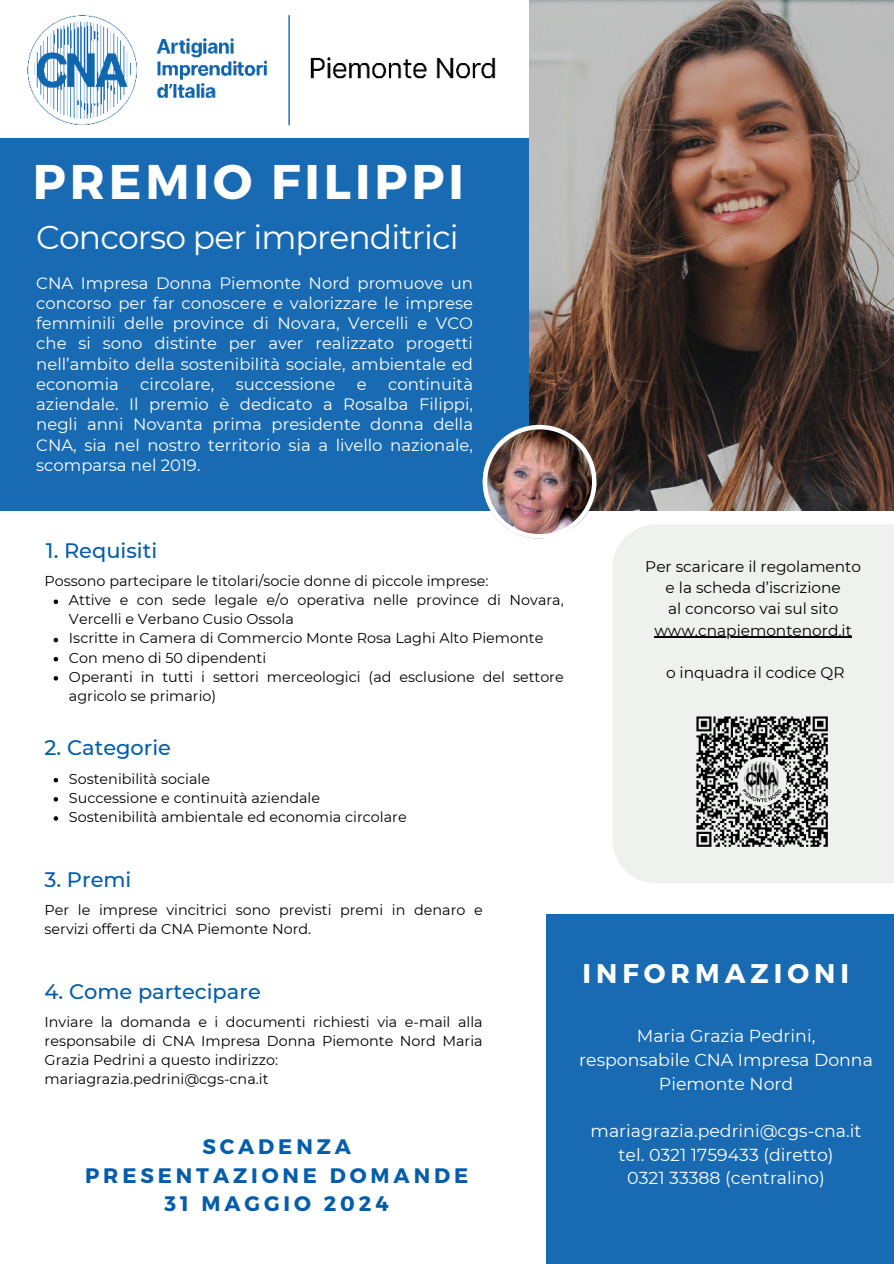
<style>
.page{position:relative;width:894px;height:1264px;background:#fff}
.page>*{position:absolute;margin:0;border:0;box-sizing:border-box;transform-origin:0 0}
.t1{font:700 48.6px "Montserrat";letter-spacing:.08em;color:#fff}
.t2{font:33px "Montserrat";letter-spacing:-.03em;color:#fff}
.t3{font:700 27px "Montserrat";letter-spacing:.185em;color:#fff}
.t4{font:700 21px/28.2px "Montserrat";letter-spacing:.185em;color:#035daa;text-align:center}
.t5{font:500 20.85px "Montserrat";color:#035daa}
.t6{font:17.4px/23.7px "Montserrat";color:#fff;text-align:center}
.t7{font:16.5px/20.2px "Montserrat";color:#fff;text-align:justify}
.t8{font:15.3px/21.3px "Montserrat";color:#000;text-align:center}
.t9{font:14.4px/19.2px "Montserrat";color:#000}
</style>
<div class="page">
<div style="left:0;top:137px;width:611px;height:373px;background:#186ab2"></div>
<img style="left:530px;top:0;width:363px;height:511px">
<img style="left:27px;top:14px;width:469px;height:112px">
<div style="left:612px;top:524px;width:281px;height:359px;background:#eff1ef"></div>
<hr style="left:654px;top:636px;width:197px;height:2px;background:#000">
<div style="left:546px;top:913px;width:347px;height:350px;background:#186ab2"></div>
<svg style="left:54px;top:599px;width:4px;height:5px"></svg>
<svg style="left:54px;top:638px;width:4px;height:4px"></svg>
<svg style="left:54px;top:657px;width:4px;height:4px"></svg>
<svg style="left:54px;top:676px;width:4px;height:4px"></svg>
<svg style="left:54px;top:778px;width:4px;height:4px"></svg>
<svg style="left:54px;top:797px;width:4px;height:4px"></svg>
<svg style="left:54px;top:816px;width:4px;height:4px"></svg>
<img style="left:696px;top:716px;width:130px;height:130px">
<img style="left:482px;top:425px;width:114px;height:113px">
<h1 class="t1" style="left:33px;top:151px;width:432px">PREMIO FILIPPI</h1>
<h2 class="t2" style="left:36px;top:215px;width:424px">Concorso per imprenditrici</h2>
<p class="t7" style="left:36px;top:272px;width:438px">CNA Impresa Donna Piemonte Nord promuove un concorso per far conoscere e valorizzare le imprese femminili delle province di Novara, Vercelli e VCO che si sono distinte per aver realizzato progetti nell’ambito della sostenibilità sociale, ambientale ed economia</p>
<p class="t7" style="left:36px;top:373px;width:438px;text-indent:352px">continuità aziendale. Il premio è dedicato a Rosalba Filippi, negli anni Novanta prima presidente donna della CNA, sia nel nostro territorio sia a livello nazionale, scomparsa nel 2019.</p>
<p class="t7" style="left:140px;top:373px;width:76px">circolare,</p>
<p class="t7" style="left:236px;top:373px;width:101px">successione</p>
<p class="t7" style="left:356px;top:373px;width:11px">e</p>
<h3 class="t5" style="left:46px;top:536px;width:113px">1. Requisiti</h3>
<p class="t9" style="left:69px;top:571px;width:496px;text-indent:-24px">Possono partecipare le titolari/socie donne di piccole imprese:<br>Attive e con sede legale e/o operativa nelle province di Novara, Vercelli e Verbano Cusio Ossola<br>Iscritte in Camera di Commercio Monte Rosa Laghi Alto Piemonte Con meno di 50 dipendenti<br>Operanti in tutti i settori merceologici (ad esclusione del settore agricolo se primario)</p>
<h3 class="t5" style="left:45px;top:733px;width:128px">2. Categorie</h3>
<p class="t9" style="left:69px;top:768px;width:339px">Sostenibilità sociale<br>Successione e continuità aziendale<br>Sostenibilità ambientale ed economia circolare</p>
<p class="t8" style="left:645px;top:555px;width:217px">Per scaricare il regolamento e la scheda d’iscrizione<br>al concorso vai sul sito www.cnapiemontenord.it</p>
<p class="t8" style="left:665px;top:661px;width:180px">o inquadra il codice QR</p>
<h3 class="t5" style="left:45px;top:864px;width:88px">3. Premi</h3>
<p class="t9" style="left:45px;top:899px;width:439px">Per le imprese vincitrici sono previsti premi in denaro e servizi offerti da CNA Piemonte Nord.</p>
<h3 class="t5" style="left:45px;top:976px;width:218px">4. Come partecipare</h3>
<p class="t9" style="left:45px;top:1011px;width:439px">Inviare la domanda e i documenti richiesti via e-mail alla responsabile di CNA Impresa Donna Piemonte Nord Maria Grazia Pedrini a questo indirizzo: mariagrazia.pedrini@cgs-cna.it</p>
<h3 class="t4" style="left:85px;top:1133px;width:384px">SCADENZA<br>PRESENTAZIONE DOMANDE<br>31 MAGGIO 2024</h3>
<h3 class="t3" style="left:582px;top:956px;width:268px">INFORMAZIONI</h3>
<p class="t6" style="left:579px;top:1023px;width:295px">Maria Grazia Pedrini,<br>responsabile CNA Impresa Donna<br>Piemonte Nord</p>
<p class="t6" style="left:590px;top:1118px;width:272px">mariagrazia.pedrini@cgs-cna.it tel. 0321 1759433 (diretto)<br>0321 33388 (centralino)</p>
</div>
